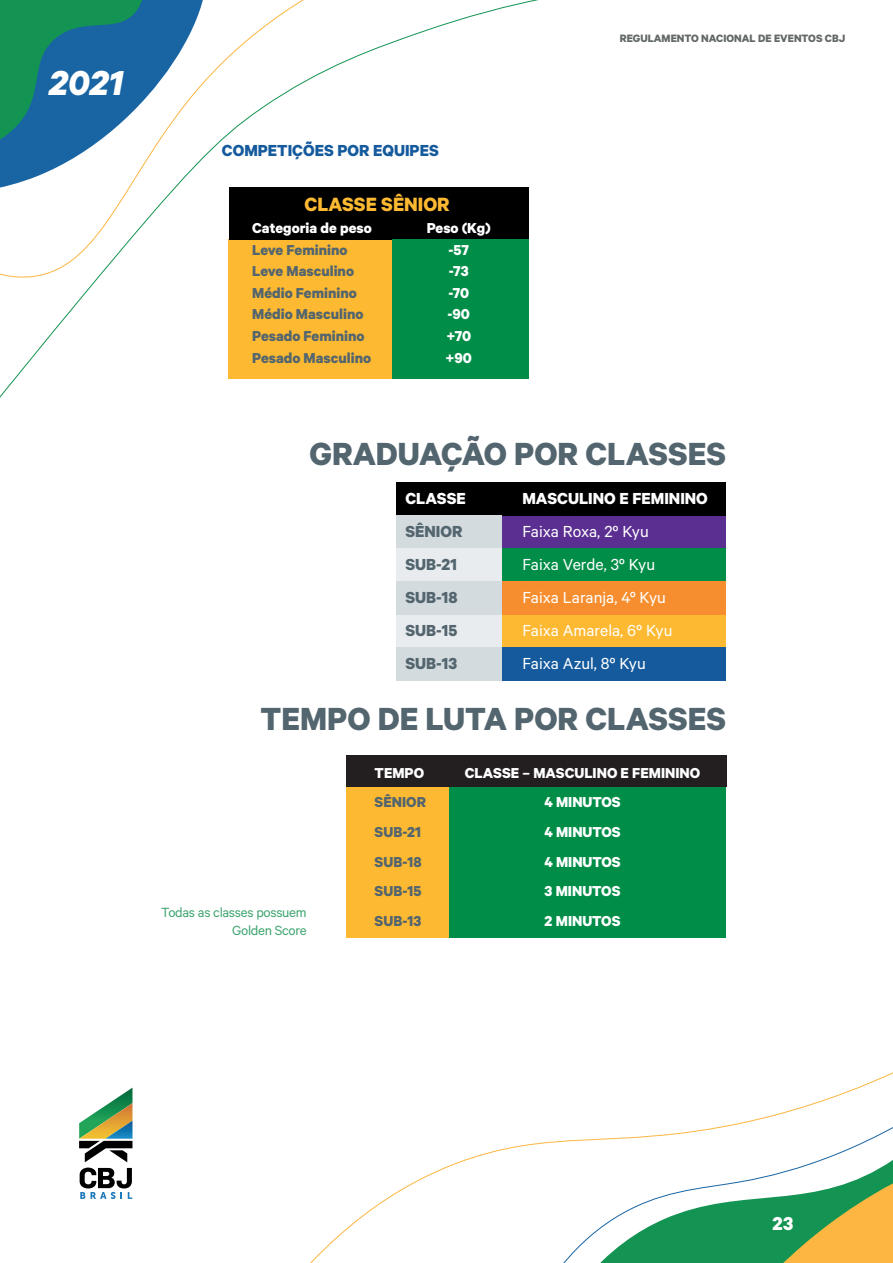
<style>
.page{position:relative;width:893px;height:1263px;background:#fff}
.page>*{position:absolute;margin:0;border:0;box-sizing:border-box;transform-origin:0 0}
.t1{font:italic 700 39px "Calibre";color:#fff}
.t2{font:700 36px "Calibre";color:#53656e}
.t3{font:700 21.6px "Calibre";color:#fdb931}
.t4{font:700 21px "Calibre";color:#fff}
.t5{font:18px "Calibre";color:#fff}
.t6{font:700 18px "Calibre";color:#53656e}
.t7{font:700 18px "Calibre";color:#fff}
.t8{font:700 18px "Calibre";color:#145a9d}
.t9{font:700 16.2px "Calibre";color:#fff}
.t10{font:700 16.2px "Calibre";color:#53656e}
.t11{font:15px/18px "Calibre";letter-spacing:-.02em;color:#3fa46f;text-align:right}
.t12{font:700 12px "Calibre";color:#626767}
</style>
<div class="page">
<svg style="left:310px;top:1072px;width:583px;height:191px"></svg>
<svg style="left:0;top:0;width:539px;height:398px"></svg>
<svg style="left:0;top:0;width:232px;height:193px"></svg>
<svg style="left:79px;top:1087px;width:54px;height:112px"></svg>
<svg style="left:710px;top:1134px;width:183px;height:129px"></svg>
<div style="left:229px;top:239px;width:163px;height:140px;background:#fdb931"></div>
<div style="left:229px;top:187px;width:300px;height:52px;background:#000001"></div>
<div style="left:392px;top:239px;width:137px;height:140px;background:#008d47"></div>
<div style="left:396px;top:482px;width:174px;height:33px;background:#000001"></div>
<div style="left:396px;top:515px;width:174px;height:34px;background:#d4dbdf"></div>
<div style="left:396px;top:549px;width:174px;height:33px;background:#e9ecef"></div>
<div style="left:396px;top:615px;width:174px;height:33px;background:#e9ecef"></div>
<div style="left:396px;top:582px;width:174px;height:33px;background:#d4dbdf"></div>
<div style="left:396px;top:648px;width:174px;height:33px;background:#d4dbdf"></div>
<div style="left:346px;top:787px;width:104px;height:150px;background:#fdb931"></div>
<div style="left:450px;top:787px;width:276px;height:150px;background:#008d47"></div>
<div style="left:346px;top:756px;width:380px;height:31px;background:#231f20"></div>
<div style="left:503px;top:515px;width:223px;height:34px;background:#5b2e91"></div>
<div style="left:503px;top:548px;width:223px;height:34px;background:#008d47"></div>
<div style="left:503px;top:482px;width:223px;height:33px;background:#000001"></div>
<div style="left:503px;top:615px;width:223px;height:33px;background:#fdb931"></div>
<div style="left:503px;top:582px;width:223px;height:33px;background:#f68e30"></div>
<div style="left:503px;top:648px;width:223px;height:33px;background:#145a9d"></div>
<h1 class="t1" style="left:49px;top:59px;width:76px">2021</h1>
<p class="t8" style="left:222px;top:140px;width:218px">COMPETIÇÕES POR EQUIPES</p>
<h3 class="t3" style="left:304px;top:191px;width:147px">CLASSE SÊNIOR</h3>
<p class="t9" style="left:252px;top:218px;width:121px">Categoria de peso</p>
<p class="t9" style="left:427px;top:218px;width:66px">Peso (Kg)</p>
<p class="t10" style="left:252px;top:240px;width:97px">Leve Feminino</p>
<p class="t9" style="left:449px;top:240px;width:22px">-57</p>
<p class="t10" style="left:252px;top:261px;width:103px">Leve Masculino</p>
<p class="t9" style="left:449px;top:261px;width:21px">-73</p>
<p class="t10" style="left:252px;top:283px;width:106px">Médio Feminino</p>
<p class="t9" style="left:448px;top:283px;width:22px">-70</p>
<p class="t10" style="left:252px;top:304px;width:113px">Médio Masculino</p>
<p class="t9" style="left:447px;top:304px;width:24px">-90</p>
<p class="t10" style="left:252px;top:326px;width:114px">Pesado Feminino</p>
<p class="t9" style="left:446px;top:326px;width:26px">+70</p>
<p class="t10" style="left:252px;top:348px;width:120px">Pesado Masculino</p>
<p class="t9" style="left:446px;top:348px;width:28px">+90</p>
<p class="t12" style="left:620px;top:31px;width:227px">REGULAMENTO NACIONAL DE EVENTOS CBJ</p>
<h2 class="t2" style="left:310px;top:432px;width:418px">GRADUAÇÃO POR CLASSES</h2>
<p class="t7" style="left:405px;top:488px;width:62px">CLASSE</p>
<p class="t7" style="left:522px;top:488px;width:187px">MASCULINO E FEMININO</p>
<p class="t6" style="left:405px;top:521px;width:59px">SÊNIOR</p>
<p class="t5" style="left:522px;top:521px;width:128px">Faixa Roxa, 2º Kyu</p>
<p class="t6" style="left:405px;top:554px;width:53px">SUB-21</p>
<p class="t5" style="left:522px;top:554px;width:134px">Faixa Verde, 3º Kyu</p>
<p class="t6" style="left:405px;top:587px;width:54px">SUB-18</p>
<p class="t5" style="left:522px;top:587px;width:145px">Faixa Laranja, 4º Kyu</p>
<p class="t6" style="left:405px;top:620px;width:53px">SUB-15</p>
<p class="t5" style="left:522px;top:620px;width:152px">Faixa Amarela, 6º Kyu</p>
<p class="t6" style="left:405px;top:653px;width:53px">SUB-13</p>
<p class="t5" style="left:522px;top:653px;width:125px">Faixa Azul, 8º Kyu</p>
<h2 class="t2" style="left:261px;top:697px;width:467px">TEMPO DE LUTA POR CLASSES</h2>
<p class="t11" style="left:161px;top:903px;width:147px">Todas as classes possuem<br>Golden Score</p>
<p class="t9" style="left:375px;top:762px;width:51px">TEMPO</p>
<p class="t9" style="left:465px;top:762px;width:237px">CLASSE – MASCULINO E FEMININO</p>
<p class="t10" style="left:375px;top:792px;width:53px">SÊNIOR</p>
<p class="t9" style="left:544px;top:792px;width:78px">4 MINUTOS</p>
<p class="t10" style="left:375px;top:822px;width:48px">SUB-21</p>
<p class="t9" style="left:544px;top:822px;width:78px">4 MINUTOS</p>
<p class="t10" style="left:375px;top:852px;width:48px">SUB-18</p>
<p class="t9" style="left:544px;top:852px;width:78px">4 MINUTOS</p>
<p class="t10" style="left:375px;top:881px;width:48px">SUB-15</p>
<p class="t9" style="left:545px;top:881px;width:77px">3 MINUTOS</p>
<p class="t10" style="left:375px;top:911px;width:48px">SUB-13</p>
<p class="t9" style="left:545px;top:911px;width:77px">2 MINUTOS</p>
<p class="t4" style="left:773px;top:1210px;width:22px">23</p>
</div>
